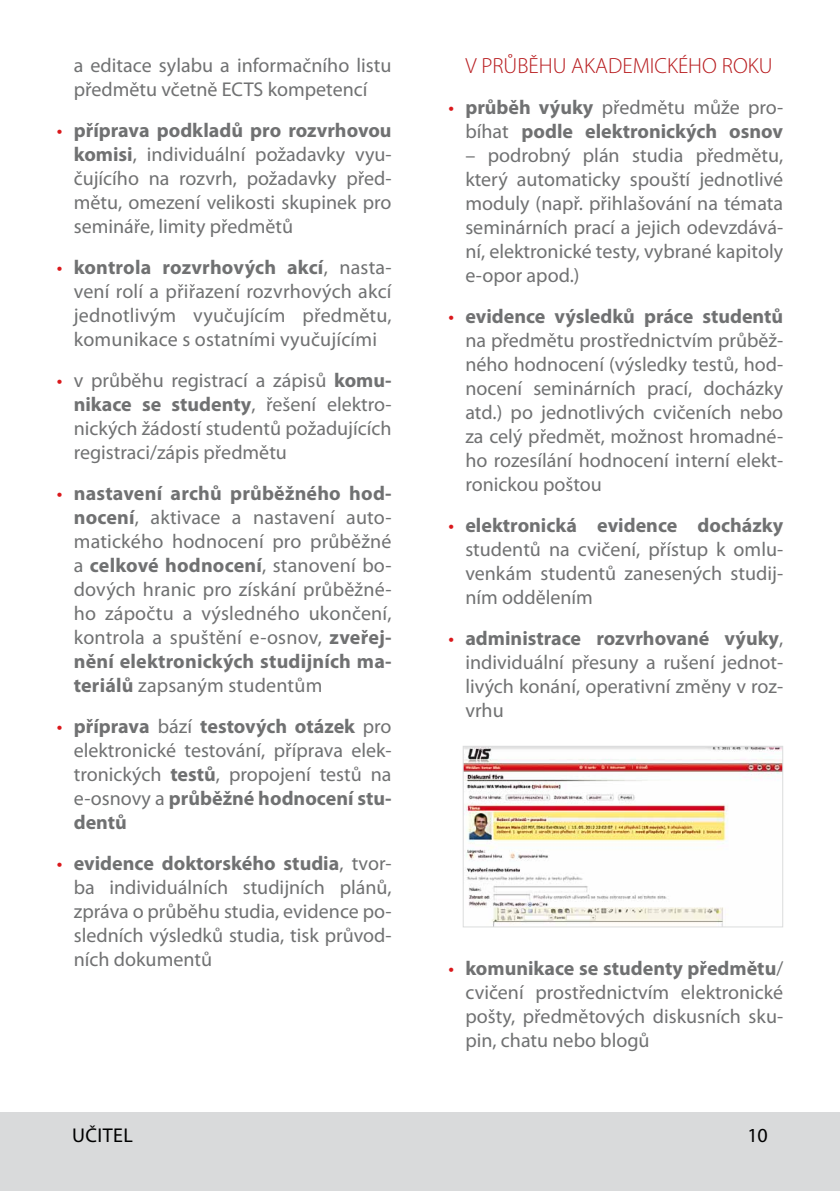
<style>
.page{position:relative;width:840px;height:1191px;background:#fff}
.page>*{position:absolute;margin:0;border:0;box-sizing:border-box;transform-origin:0 0}
.t1{font:300 22px "Myriad Pro";color:#b71a1d}
.t2{font:20px/24px "Myriad Pro";color:#707172;text-align:justify}
.t3{font:700 20px/24px "Myriad Pro";color:#707172;text-align:right}
.t4{font:20px "Myriad Pro";color:#000}
.s1{color:#da181b}
.s2{font-weight:700}
.s3{font-weight:400;color:#da181b}
.s4{font-weight:400}
</style>
<div class="page">
<div style="left:0;top:1076px;width:839px;height:115px;background:#d9dadb"></div>
<div style="left:0;top:0;width:839px;height:1111px;background:#fff"></div>
<img style="left:464px;top:748px;width:316px;height:177px">
<div style="left:462px;top:746px;width:320px;height:181px;border:1px solid #dbdcdd"></div>
<p class="t2" style="left:74px;top:53px;width:319px">a editace sylabu a informačního listu předmětu včetně ECTS kompetencí</p>
<p class="t2" style="left:74px;top:118px;width:319px;text-indent:-17px"><span class="s1">•</span> <span class="s2">příprava podkladů pro rozvrhovou komisi</span>, individuální požadavky vyu&shy;čujícího na rozvrh, požadavky před&shy;mětu, omezení velikosti skupinek pro semináře, limity předmětů</p>
<p class="t2" style="left:74px;top:255px;width:319px;text-indent:-17px"><span class="s1">•</span> <span class="s2">kontrola rozvrhových akcí</span>, nasta&shy;vení rolí a přiřazení rozvrhových akcí jednotlivým vyučujícím předmětu, komunikace s ostatními vyučujícími</p>
<p class="t2" style="left:74px;top:368px;width:319px;text-indent:-17px"><span class="s1">•</span> v průběhu registrací a zápisů <span class="s2">komu&shy;nikace se studenty</span>, řešení elektro&shy;nických žádostí studentů požadujících registraci/zápis předmětu</p>
<p class="t2" style="left:74px;top:481px;width:319px;text-indent:-17px"><span class="s1">•</span> <span class="s2">nastavení archů průběžného hod&shy;nocení</span>, aktivace a nastavení auto&shy;matického hodnocení pro průběžné a <span class="s2">celkové hodnocení</span>, stanovení bo&shy;dových hranic pro získání průběžné&shy;ho zápočtu a výsledného ukončení, kontrola a spuštění e-osnov, <span class="s2">zveřej&shy;nění elektronických studijních ma&shy;teriálů</span> zapsaným studentům</p>
<p class="t2" style="left:74px;top:714px;width:319px;text-indent:-17px"><span class="s1">•</span> <span class="s2">příprava</span> bází <span class="s2">testových otázek</span> pro elektronické testování, příprava elek&shy;tronických <span class="s2">testů</span>, propojení testů na e-osnovy a <span class="s2">průběžné hodnocení stu&shy;dentů</span></p>
<p class="t2" style="left:74px;top:851px;width:319px;text-indent:-17px"><span class="s1">•</span> <span class="s2">evidence doktorského studia</span>, tvor&shy;ba individuálních studijních plánů, zpráva o průběhu studia, evidence po&shy;sledních výsledků studia, tisk průvod&shy;ních dokumentů</p>
<p class="t1" style="left:465px;top:54px;width:308px">V PRŮBĚHU AKADEMICKÉHO ROKU</p>
<p class="t3" style="left:448px;top:95px;width:336px"><span class="s3">•</span> průběh výuky <span class="s4">předmětu může pro&shy;bíhat</span> podle elektronických osnov</p>
<p class="t2" style="left:465px;top:143px;width:319px">– podrobný plán studia předmětu, který automaticky spouští jednotlivé moduly (např. přihlašování na témata seminárních prací a jejich odevzdává&shy;ní, elektronické testy, vybrané kapitoly e-opor apod.)</p>
<p class="t2" style="left:465px;top:304px;width:319px;text-indent:-17px"><span class="s1">•</span> <span class="s2">evidence výsledků práce studentů </span>na předmětu prostřednictvím průběž&shy;ného hodnocení (výsledky testů, hod&shy;nocení seminárních prací, docházky atd.) po jednotlivých cvičeních nebo za celý předmět, možnost hromadné&shy;ho rozesílání hodnocení interní elekt&shy;ronickou poštou</p>
<p class="t2" style="left:465px;top:513px;width:319px;text-indent:-17px"><span class="s1">•</span> <span class="s2">elektronická evidence docházky </span>studentů na cvičení, přístup k omlu&shy;venkám studentů zanesených studij&shy;ním oddělením</p>
<p class="t2" style="left:465px;top:626px;width:319px;text-indent:-17px"><span class="s1">•</span> <span class="s2">administrace rozvrhované výuky</span>, individuální přesuny a rušení jednot&shy;livých konání, operativní změny v roz&shy;vrhu</p>
<p class="t2" style="left:465px;top:955px;width:319px;text-indent:-17px"><span class="s1">•</span> <span class="s2">komunikace se studenty předmětu</span>/ cvičení prostřednictvím elektronické pošty, předmětových diskusních sku&shy;pin, chatu nebo blogů</p>
<p class="t4" style="left:72px;top:1122px;width:35px">UČitel</p>
<p class="t4" style="left:747px;top:1122px;width:22px">10</p>
</div>
